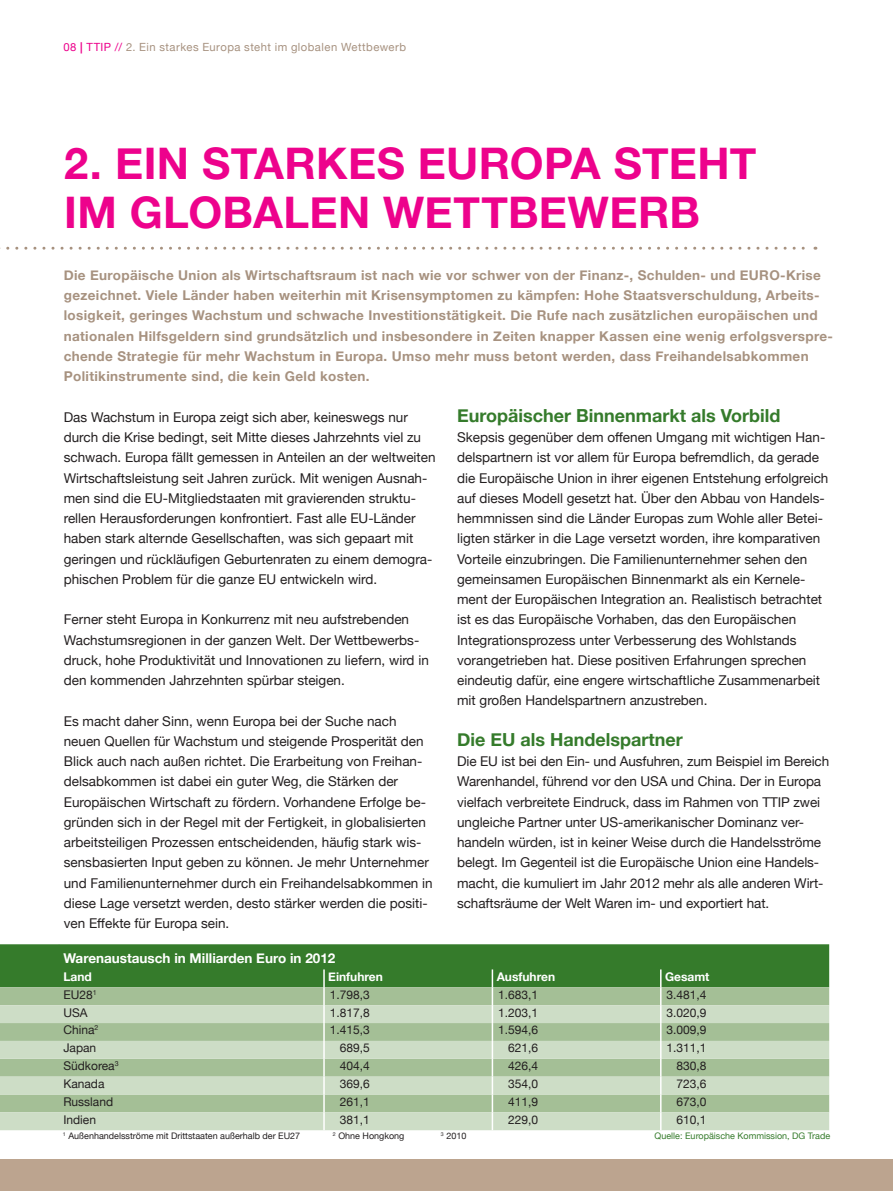
<style>
.page{position:relative;width:893px;height:1191px;background:#fff}
.page>*{position:absolute;margin:0;border:0;box-sizing:border-box;transform-origin:0 0}
.t1{font:700 43.5px/48.8px "Helvetica Neue";letter-spacing:.005em;color:#ed028c}
.t2{font:700 18px "Helvetica Neue";color:#357b2b}
.t3{font:13.5px/20.2px "Helvetica Neue";color:#231f20}
.t4{font:700 13.5px/20.2px "Helvetica Neue";letter-spacing:.025em;color:#a79280}
.t5{font:700 13.5px "Helvetica Neue";color:#fff}
.t6{font:12px "Helvetica Neue";color:#231f20}
.t7{font:700 12px "Helvetica Neue";color:#fff}
.t8{font:11.25px "Helvetica Neue";letter-spacing:.04em;color:#a79280}
.t9{font:9px "Helvetica Neue";color:#231f20}
.t10{font:9px "Helvetica Neue";color:#357b2b}
.s1{color:#ed028c}
.s2{font-weight:700;color:#ed028c}
</style>
<div class="page">
<div style="left:0;top:1159px;width:893px;height:32px;background:#bca48f"></div>
<svg style="left:0;top:247px;width:816px;height:3px"></svg>
<svg style="left:0;top:944px;width:829px;height:186px;background:#9bbb91"></svg>
<p class="t8" style="left:63px;top:39px;width:344px"><span class="s1">08</span> <span class="s2">|</span> <span class="s1">TTIP //</span> 2. Ein starkes Europa steht im globalen Wettbewerb</p>
<h1 class="t1" style="left:64px;top:141px;width:694px">2. EIN STARKES EUROPA STEHT<br>IM GLOBALEN WETTBEWERB</h1>
<p class="t4" style="left:64px;top:265px;width:771px">Die Europäische Union als Wirtschaftsraum ist nach wie vor schwer von der Finanz-, Schulden- und EURO-Krise gezeichnet. Viele Länder haben weiterhin mit Krisensymptomen zu kämpfen: Hohe Staatsverschuldung, Arbeits&shy;losigkeit, geringes Wachstum und schwache Investitionstätigkeit. Die Rufe nach zusätzlichen europäischen und nationalen Hilfsgeldern sind grundsätzlich und insbesondere in Zeiten knapper Kassen eine wenig erfolgsverspre&shy;chende Strategie für mehr Wachstum in Europa. Umso mehr muss betont werden, dass Freihandelsabkommen Politikinstrumente sind, die kein Geld kosten.</p>
<p class="t3" style="left:64px;top:407px;width:373px">Das Wachstum in Europa zeigt sich aber, keineswegs nur durch die Krise bedingt, seit Mitte dieses Jahrzehnts viel zu schwach. Europa fällt gemessen in Anteilen an der weltweiten Wirtschaftsleistung seit Jahren zurück. Mit wenigen Ausnah&shy;men sind die EU-Mitgliedstaaten mit gravierenden struktu&shy;rellen Herausforderungen konfrontiert. Fast alle EU-Länder haben stark alternde Gesellschaften, was sich gepaart mit geringen und rückläufigen Geburtenraten zu einem demogra&shy;phischen Problem für die ganze EU entwickeln wird.</p>
<p class="t3" style="left:64px;top:610px;width:367px">Ferner steht Europa in Konkurrenz mit neu aufstrebenden Wachstumsregionen in der ganzen Welt. Der Wettbewerbs&shy;druck, hohe Produktivität und Innovationen zu liefern, wird in den kommenden Jahrzehnten spürbar steigen.</p>
<p class="t3" style="left:64px;top:711px;width:370px">Es macht daher Sinn, wenn Europa bei der Suche nach neuen Quellen für Wachstum und steigende Prosperität den Blick auch nach außen richtet. Die Erarbeitung von Freihan&shy;delsabkommen ist dabei ein guter Weg, die Stärken der Europäischen Wirtschaft zu fördern. Vorhandene Erfolge be&shy;gründen sich in der Regel mit der Fertigkeit, in globalisierten arbeitsteiligen Prozessen entscheidenden, häufig stark wis&shy;sensbasierten Input geben zu können. Je mehr Unternehmer und Familienunternehmer durch ein Freihandelsabkommen in diese Lage versetzt werden, desto stärker werden die positi&shy;ven Effekte für Europa sein.</p>
<h2 class="t2" style="left:457px;top:401px;width:325px">Europäischer Binnenmarkt als Vorbild</h2>
<p class="t3" style="left:457px;top:428px;width:373px">Skepsis gegenüber dem offenen Umgang mit wichtigen Han&shy;delspartnern ist vor allem für Europa befremdlich, da gerade die Europäische Union in ihrer eigenen Entstehung erfolgreich auf dieses Modell gesetzt hat. Über den Abbau von Handels&shy;hemmnissen sind die Länder Europas zum Wohle aller Betei&shy;ligten stärker in die Lage versetzt worden, ihre komparativen Vorteile einzubringen. Die Familienunternehmer sehen den gemeinsamen Europäischen Binnenmarkt als ein Kernele&shy;ment der Europäischen Integration an. Realistisch betrachtet ist es das Europäische Vorhaben, das den Europäischen Integrationsprozess unter Verbesserung des Wohlstands vorangetrieben hat. Diese positiven Erfahrungen sprechen eindeutig dafür, eine engere wirtschaftliche Zusammenarbeit mit großen Handelspartnern anzustreben.</p>
<h2 class="t2" style="left:457px;top:725px;width:227px">Die EU als Handelspartner</h2>
<p class="t3" style="left:457px;top:752px;width:374px">Die EU ist bei den Ein- und Ausfuhren, zum Beispiel im Bereich Warenhandel, führend vor den USA und China. Der in Europa vielfach verbreitete Eindruck, dass im Rahmen von TTIP zwei ungleiche Partner unter US-amerikanischer Dominanz ver&shy;handeln würden, ist in keiner Weise durch die Handelsströme belegt. Im Gegenteil ist die Europäische Union eine Handels&shy;macht, die kumuliert im Jahr 2012 mehr als alle anderen Wirt&shy;schaftsräume der Welt Waren im- und exportiert hat.</p>
<p class="t5" style="left:63px;top:948px;width:273px">Warenaustausch in Milliarden Euro in 2012</p>
<p class="t7" style="left:63px;top:967px;width:30px">Land</p>
<p class="t7" style="left:328px;top:967px;width:56px">Einfuhren</p>
<p class="t7" style="left:497px;top:967px;width:60px">Ausfuhren</p>
<p class="t7" style="left:665px;top:967px;width:46px">Gesamt</p>
<p class="t6" style="left:63px;top:985px;width:35px">EU28<sup>1</sup></p>
<p class="t6" style="left:330px;top:985px;width:42px">1.798,3</p>
<p class="t6" style="left:498px;top:985px;width:42px">1.683,1</p>
<p class="t6" style="left:666px;top:985px;width:42px">3.481,4</p>
<p class="t6" style="left:63px;top:1003px;width:26px">USA</p>
<p class="t6" style="left:330px;top:1003px;width:42px">1.817,8</p>
<p class="t6" style="left:498px;top:1003px;width:42px">1.203,1</p>
<p class="t6" style="left:666px;top:1003px;width:42px">3.020,9</p>
<p class="t6" style="left:63px;top:1021px;width:37px">China<sup>2</sup></p>
<p class="t6" style="left:330px;top:1021px;width:42px">1.415,3</p>
<p class="t6" style="left:498px;top:1021px;width:42px">1.594,6</p>
<p class="t6" style="left:666px;top:1021px;width:42px">3.009,9</p>
<p class="t6" style="left:63px;top:1039px;width:34px">Japan</p>
<p class="t6" style="left:340px;top:1039px;width:32px">689,5</p>
<p class="t6" style="left:508px;top:1039px;width:32px">621,6</p>
<p class="t6" style="left:666px;top:1039px;width:42px">1.311,1</p>
<p class="t6" style="left:63px;top:1057px;width:57px">Südkorea<sup>3</sup></p>
<p class="t6" style="left:340px;top:1057px;width:32px">404,4</p>
<p class="t6" style="left:508px;top:1057px;width:32px">426,4</p>
<p class="t6" style="left:676px;top:1057px;width:32px">830,8</p>
<p class="t6" style="left:63px;top:1075px;width:43px">Kanada</p>
<p class="t6" style="left:340px;top:1075px;width:32px">369,6</p>
<p class="t6" style="left:508px;top:1075px;width:32px">354,0</p>
<p class="t6" style="left:676px;top:1075px;width:32px">723,6</p>
<p class="t6" style="left:63px;top:1093px;width:51px">Russland</p>
<p class="t6" style="left:340px;top:1093px;width:32px">261,1</p>
<p class="t6" style="left:508px;top:1093px;width:32px">411,9</p>
<p class="t6" style="left:676px;top:1093px;width:32px">673,0</p>
<p class="t6" style="left:63px;top:1110px;width:34px">Indien</p>
<p class="t6" style="left:340px;top:1110px;width:32px">381,1</p>
<p class="t6" style="left:508px;top:1110px;width:32px">229,0</p>
<p class="t6" style="left:676px;top:1110px;width:32px">610,1</p>
<p class="t9" style="left:63px;top:1129px;width:239px"><sup>1</sup> Außenhandelsströme mit Drittstaaten außerhalb der EU27</p>
<p class="t9" style="left:333px;top:1129px;width:73px"><sup>2</sup> Ohne Hongkong</p>
<p class="t9" style="left:441px;top:1129px;width:27px"><sup>3</sup> 2010</p>
<p class="t10" style="left:655px;top:1129px;width:177px">Quelle: Europäische Kommission, DG Trade</p>
</div>
